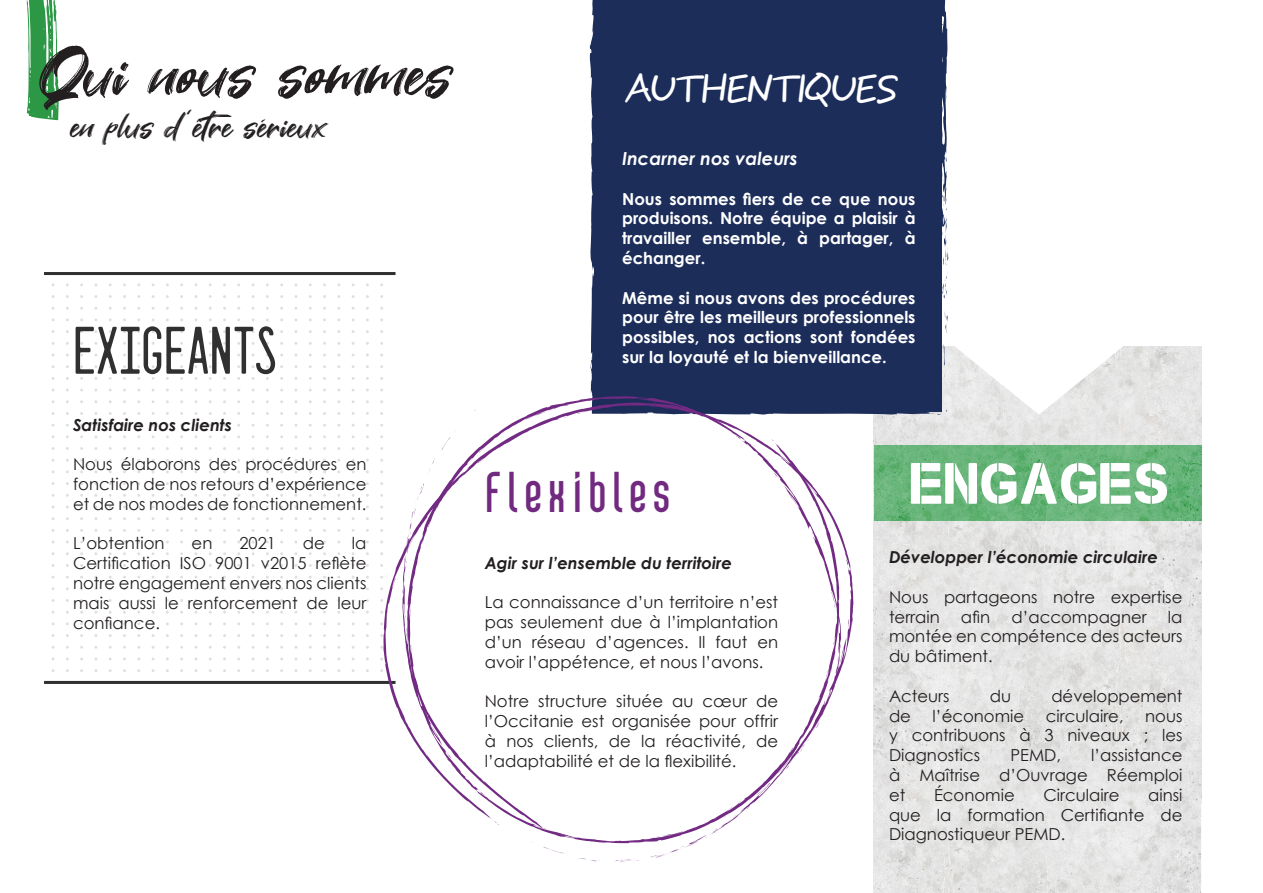
<style>
.page{position:relative;width:1263px;height:893px;background:#fff}
.page>*{position:absolute;margin:0;border:0;box-sizing:border-box;transform-origin:0 0}
.t1{font:75px "Great Sejagad";color:#231f20}
.t2{font:60px "Dealerplate California";color:#303030}
.t3{font:40.5px "Farmhouse";letter-spacing:-.04em;color:#fff}
.t4{font:37.5px "Great Sejagad";color:#231f20}
.t5{font:500 33px "reproduction";letter-spacing:.2em;color:#722a81}
.t6{font:italic 700 18px "Century Gothic";color:#fff}
.t7{font:16.5px/19.8px "Century Gothic";color:#231f20;text-align:justify}
.t8{font:700 16.5px/19.8px "Century Gothic";color:#fff;text-align:justify}
.t9{font:italic 700 16.5px "Century Gothic";color:#231f20}
</style>
<div class="page">
<svg style="left:27px;top:0;width:32px;height:120px;background:#5db071"></svg>
<img style="left:874px;top:347px;width:327px;height:546px">
<div style="left:589px;top:0;width:359px;height:415px;background:#1c2d5a"></div>
<svg style="left:941px;top:151px;width:7px;height:149px"></svg>
<svg style="left:939px;top:85px;width:8px;height:34px"></svg>
<svg style="left:938px;top:24px;width:5px;height:9px"></svg>
<svg style="left:937px;top:408px;width:10px;height:7px"></svg>
<svg style="left:599px;top:156px;width:2px;height:7px"></svg>
<hr style="left:44px;top:681px;width:351px;height:3px;background:#2e2f2e">
<svg style="left:543px;top:847px;width:21px;height:7px"></svg>
<svg style="left:577px;top:858px;width:23px;height:4px"></svg>
<svg style="left:383px;top:402px;width:470px;height:433px"></svg>
<svg style="left:777px;top:455px;width:14px;height:6px"></svg>
<svg style="left:613px;top:639px;width:228px;height:223px"></svg>
<svg style="left:848px;top:618px;width:5px;height:11px"></svg>
<svg style="left:486px;top:816px;width:14px;height:10px"></svg>
<svg style="left:616px;top:399px;width:29px;height:8px"></svg>
<svg style="left:563px;top:416px;width:8px;height:2px"></svg>
<hr style="left:44px;top:272px;width:351px;height:3px;background:#2e2f2e">
<svg style="left:874px;top:446px;width:327px;height:75px;background:#67b479"></svg>
<svg style="left:911px;top:463px;width:256px;height:41px"></svg>
<svg style="left:955px;top:347px;width:168px;height:68px"></svg>
<p class="t1" style="left:39px;top:33px;width:416px">Qui nous sommes</p>
<p class="t4" style="left:71px;top:106px;width:257px">en plus d’être sérieux</p>
<p class="t2" style="left:73px;top:308px;width:205px">EXIGEANTS</p>
<p class="t9" style="left:73px;top:412px;width:161px">Satisfaire nos clients</p>
<p class="t7" style="left:73px;top:454px;width:295px">Nous élaborons des procédures en fonction de nos retours d’expérience et de nos modes de fonctionnement.</p>
<p class="t7" style="left:73px;top:533px;width:93px">L’obtention</p>
<p class="t7" style="left:192px;top:533px;width:22px">en</p>
<p class="t7" style="left:239px;top:533px;width:38px">2021</p>
<p class="t7" style="left:303px;top:533px;width:24px">de</p>
<p class="t7" style="left:73px;top:533px;width:295px;text-indent:279px">la Certification ISO 9001 v2015 reflète notre engagement envers nos clients mais aussi le renforcement de leur confiance.</p>
<p class="t3" style="left:627px;top:68px;width:273px">AUTHENTIQUES</p>
<p class="t6" style="left:622px;top:145px;width:177px">Incarner nos valeurs</p>
<p class="t8" style="left:622px;top:188px;width:295px">Nous sommes fiers de ce que nous produisons. Notre équipe a plaisir à travailler ensemble, à partager, à échanger.</p>
<p class="t8" style="left:622px;top:287px;width:295px">Même si nous avons des procédures pour être les meilleurs professionnels possibles, nos actions sont fondées sur la loyauté et la bienveillance.</p>
<p class="t5" style="left:485px;top:482px;width:187px">Flexibles</p>
<p class="t9" style="left:485px;top:550px;width:249px">Agir sur l’ensemble du territoire</p>
<p class="t7" style="left:485px;top:592px;width:295px">La connaissance d’un territoire n’est pas seulement due à l’implantation d’un réseau d’agences. Il faut en avoir l’appétence, et nous l’avons.</p>
<p class="t7" style="left:485px;top:691px;width:295px">Notre structure située au cœur de l’Occitanie est organisée pour offrir à nos clients, de la réactivité, de l’adaptabilité et de la flexibilité.</p>
<p class="t9" style="left:889px;top:545px;width:270px">Développer l’économie circulaire</p>
<p class="t7" style="left:889px;top:587px;width:295px">Nous partageons notre expertise terrain</p>
<p class="t7" style="left:961px;top:606px;width:31px">afin</p>
<p class="t7" style="left:1011px;top:606px;width:137px">d’accompagner</p>
<p class="t7" style="left:889px;top:606px;width:295px;text-indent:279px">la montée en compétence des acteurs du bâtiment.</p>
<p class="t7" style="left:889px;top:686px;width:62px">Acteurs</p>
<p class="t7" style="left:990px;top:686px;width:23px">du</p>
<p class="t7" style="left:1051px;top:686px;width:133px">développement</p>
<p class="t7" style="left:889px;top:705px;width:24px">de</p>
<p class="t7" style="left:932px;top:705px;width:93px">l’économie</p>
<p class="t7" style="left:1046px;top:705px;width:79px">circulaire,</p>
<p class="t7" style="left:889px;top:705px;width:295px;text-indent:256px">nous y contribuons à 3 niveaux ; les Diagnostics</p>
<p class="t7" style="left:889px;top:745px;width:295px;text-indent:202px">l’assistance à Maîtrise d’Ouvrage Réemploi et</p>
<p class="t7" style="left:1010px;top:745px;width:52px">PEMD,</p>
<p class="t7" style="left:934px;top:785px;width:82px">Économie</p>
<p class="t7" style="left:1043px;top:785px;width:77px">Circulaire</p>
<p class="t7" style="left:889px;top:785px;width:295px;text-indent:259px">ainsi que la formation Certifiante de Diagnostiqueur PEMD.</p>
</div>
